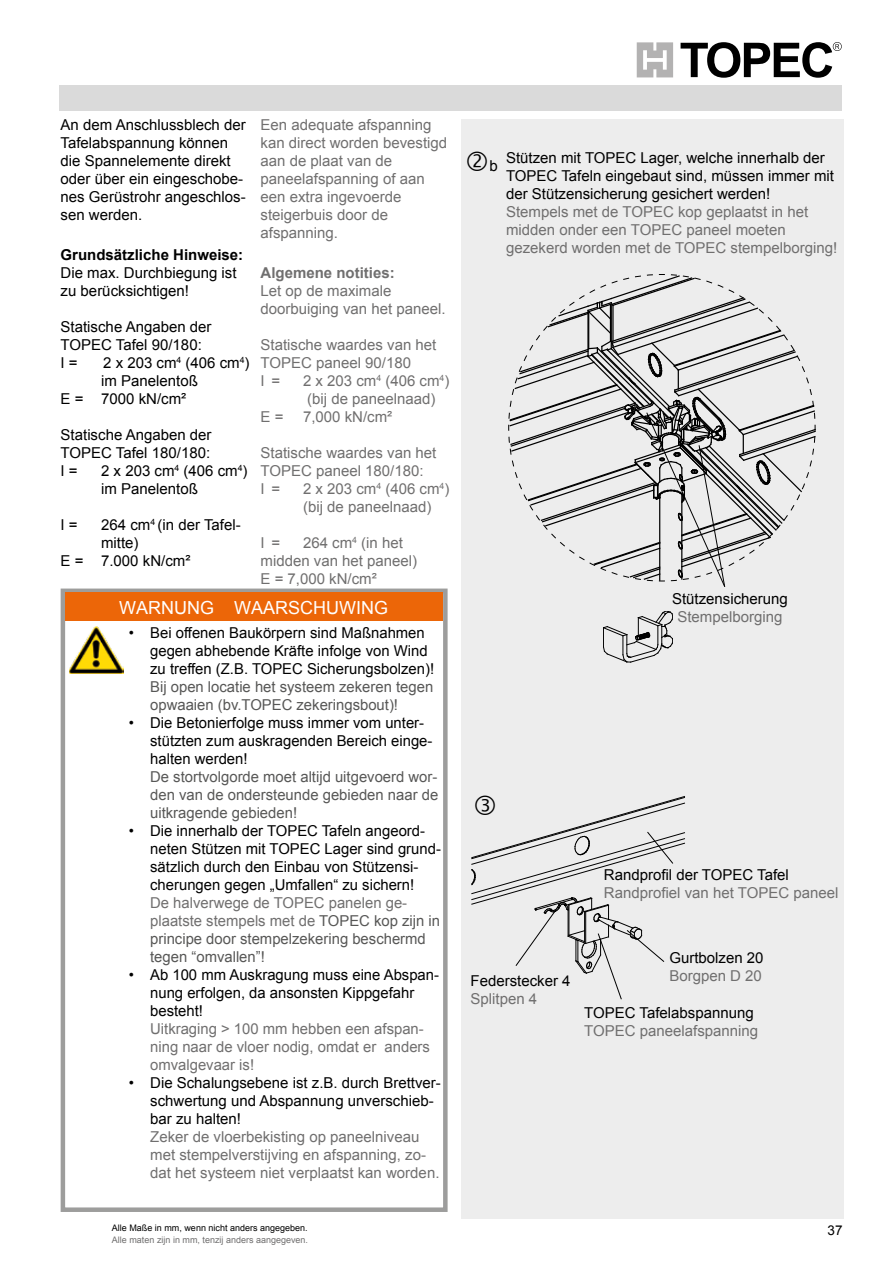
<style>
.page{position:relative;width:893px;height:1263px;background:#fff}
.page>*{position:absolute;margin:0;border:0;box-sizing:border-box;transform-origin:0 0}
.t1{font:18px "Arial";color:#fff}
.t2{font:15px/18px "Arial";color:#000}
.t3{font:15px/18px "Arial";color:#706f6f}
.t4{font:15px/18px "Arial";color:#575756}
.t5{font:700 15px "Arial";color:#000}
.t6{font:700 15px "Arial";color:#706f6f}
.t7{font:13.5px "Arial";color:#000}
.t8{font:9px "Arial";color:#706f6f}
.t9{font:9px "Arial";color:#000}
.s1{color:#706f6f}
</style>
<div class="page">
<div style="left:60px;top:85px;width:782px;height:26px;background:#dadada"></div>
<div style="left:461px;top:119px;width:383px;height:1099px;background:#ededed"></div>
<svg style="left:637px;top:42px;width:36px;height:35px"></svg>
<svg style="left:681px;top:42px;width:161px;height:36px"></svg>
<div style="left:61px;top:588px;width:387px;height:624px;border:4px solid #9d9d9c"></div>
<div style="left:65px;top:592px;width:378px;height:29px;background:#ec6608"></div>
<img style="left:69px;top:626px;width:54px;height:48px">
<svg style="left:603px;top:611px;width:70px;height:51px"></svg>
<svg style="left:508px;top:274px;width:308px;height:308px"></svg>
<svg style="left:471px;top:796px;width:214px;height:204px"></svg>
<p class="t2" style="left:61px;top:116px;width:187px">An dem Anschlussblech der<br>Tafelabspannung können die Spannelemente direkt oder über ein eingeschobe&shy;nes Gerüstrohr angeschlos&shy;sen werden.</p>
<p class="t5" style="left:61px;top:245px;width:184px">Grundsätzliche Hinweise:</p>
<p class="t2" style="left:61px;top:264px;width:177px">Die max. Durchbiegung ist zu berücksichtigen!</p>
<p class="t2" style="left:61px;top:318px;width:152px">Statische Angaben der<br>TOPEC Tafel 90/180:<br>I =</p>
<p class="t2" style="left:103px;top:354px;width:148px">2 x 203 cm<sup>4</sup> (406 cm<sup>4</sup>)</p>
<p class="t2" style="left:101px;top:372px;width:98px">im Panelentoß</p>
<p class="t2" style="left:61px;top:390px;width:127px">E = 7000 kN/cm²</p>
<p class="t2" style="left:61px;top:426px;width:152px;text-align:justify">Statische Angaben der TOPEC Tafel 180/180:<br>I =</p>
<p class="t2" style="left:101px;top:462px;width:148px">2 x 203 cm<sup>4</sup> (406 cm<sup>4</sup>) im Panelentoß</p>
<p class="t2" style="left:61px;top:516px;width:19px">I =</p>
<p class="t2" style="left:101px;top:516px;width:141px">264 cm<sup>4</sup> (in der Tafel-</p>
<p class="t2" style="left:101px;top:534px;width:39px">mitte)</p>
<p class="t2" style="left:61px;top:552px;width:131px">E = 7.000 kN/cm²</p>
<p class="t3" style="left:260px;top:116px;width:188px">Een adequate afspanning kan direct worden bevestigd aan de plaat van de paneelafspanning of aan een extra ingevoerde steigerbuis door de afspanning.</p>
<p class="t6" style="left:260px;top:263px;width:136px">Algemene notities:</p>
<p class="t3" style="left:260px;top:282px;width:187px">Let op de maximale doorbuiging van het paneel.</p>
<p class="t3" style="left:260px;top:336px;width:177px">Statische waardes van het<br>TOPEC paneel 90/180<br>I =</p>
<p class="t3" style="left:303px;top:372px;width:148px">2 x 203 cm<sup>4</sup> (406 cm<sup>4</sup>) (bij de paneelnaad)</p>
<p class="t3" style="left:260px;top:408px;width:24px">E =</p>
<p class="t3" style="left:303px;top:408px;width:91px">7,000 kN/cm²</p>
<p class="t3" style="left:260px;top:444px;width:177px">Statische waardes van het<br>TOPEC paneel 180/180:<br>I =</p>
<p class="t3" style="left:303px;top:480px;width:148px">2 x 203 cm<sup>4</sup> (406 cm<sup>4</sup>) (bij de paneelnaad)</p>
<p class="t3" style="left:260px;top:534px;width:158px;text-indent:43px">264 cm<sup>4</sup> (in het midden van het paneel)<br>E = 7,000 kN/cm²</p>
<p class="t3" style="left:260px;top:534px;width:21px">I =</p>
<p class="t1" style="left:119px;top:595px;width:270px">WARNUNG WAARSCHUWING</p>
<p class="t2" style="left:150px;top:624px;width:285px;text-indent:-21px">• Bei offenen Baukörpern sind Maßnahmen gegen abhebende Kräfte infolge von Wind zu treffen (Z.B. TOPEC Sicherungsbolzen)!</p>
<p class="t4" style="left:150px;top:678px;width:285px">Bij open locatie het systeem zekeren tegen opwaaien (bv.TOPEC zekeringsbout)!</p>
<p class="t2" style="left:150px;top:714px;width:284px;text-indent:-21px">• Die Betonierfolge muss immer vom unter&shy;stützten zum auskragenden Bereich einge&shy;halten werden!</p>
<p class="t4" style="left:150px;top:768px;width:290px;text-align:justify">De stortvolgorde moet altijd uitgevoerd wor&shy;den van de ondersteunde gebieden naar de uitkragende gebieden!</p>
<p class="t2" style="left:150px;top:822px;width:292px;text-indent:-21px">• Die innerhalb der TOPEC Tafeln angeord&shy;neten Stützen mit TOPEC Lager sind grund&shy;sätzlich durch den Einbau von Stützensi&shy;cherungen gegen „Umfallen“ zu sichern!</p>
<p class="t4" style="left:150px;top:894px;width:291px"><span class="s1">De halverwege de TOPEC panelen ge&shy;plaatste stempels met de</span> TOPEC kop zijn in principe door stempelzekering beschermd tegen “omvallen”!</p>
<p class="t2" style="left:150px;top:966px;width:290px;text-indent:-21px">• Ab 100 mm Auskragung muss eine Abspan&shy;nung erfolgen, da ansonsten Kippgefahr besteht!</p>
<p class="t3" style="left:150px;top:1020px;width:281px">Uitkraging &gt; 100 mm hebben een afspan&shy;ning naar de vloer nodig, omdat er anders omvalgevaar is!</p>
<p class="t2" style="left:150px;top:1074px;width:292px;text-indent:-21px">• Die Schalungsebene ist z.B. durch Brettver&shy;schwertung und Abspannung unverschieb&shy;bar zu halten!</p>
<p class="t3" style="left:150px;top:1128px;width:291px">Zeker de vloerbekisting op paneelniveau met stempelverstijving en afspanning, zo&shy;dat het systeem niet verplaatst kan worden.</p>
<p class="t2" style="left:489px;top:157px;width:10px">b</p>
<p class="t2" style="left:506px;top:149px;width:329px">Stützen mit TOPEC Lager, welche innerhalb der<br>TOPEC Tafeln eingebaut sind, müssen immer mit der Stützensicherung gesichert werden!</p>
<p class="t3" style="left:506px;top:203px;width:333px">Stempels met de TOPEC kop geplaatst in het midden onder een TOPEC paneel moeten gezekerd worden met de TOPEC stempelborging!</p>
<p class="t2" style="left:672px;top:590px;width:117px">Stützensicherung</p>
<p class="t3" style="left:677px;top:608px;width:107px">Stempelborging</p>
<p class="t2" style="left:604px;top:866px;width:187px">Randprofil der TOPEC Tafel</p>
<p class="t3" style="left:604px;top:884px;width:236px">Randprofiel van het TOPEC paneel</p>
<p class="t2" style="left:471px;top:972px;width:102px">Federstecker 4</p>
<p class="t3" style="left:471px;top:990px;width:68px">Splitpen 4</p>
<p class="t2" style="left:669px;top:949px;width:96px">Gurtbolzen 20</p>
<p class="t3" style="left:669px;top:967px;width:94px">Borgpen D 20</p>
<p class="t2" style="left:584px;top:1004px;width:171px">TOPEC Tafelabspannung</p>
<p class="t3" style="left:584px;top:1022px;width:175px">TOPEC paneelafspanning</p>
<p class="t9" style="left:112px;top:1222px;width:197px">Alle Maße in mm, wenn nicht anders angegeben.</p>
<p class="t7" style="left:828px;top:1221px;width:17px">37</p>
<p class="t8" style="left:112px;top:1234px;width:198px">Alle maten zijn in mm, tenzij anders aangegeven.</p>
</div>
